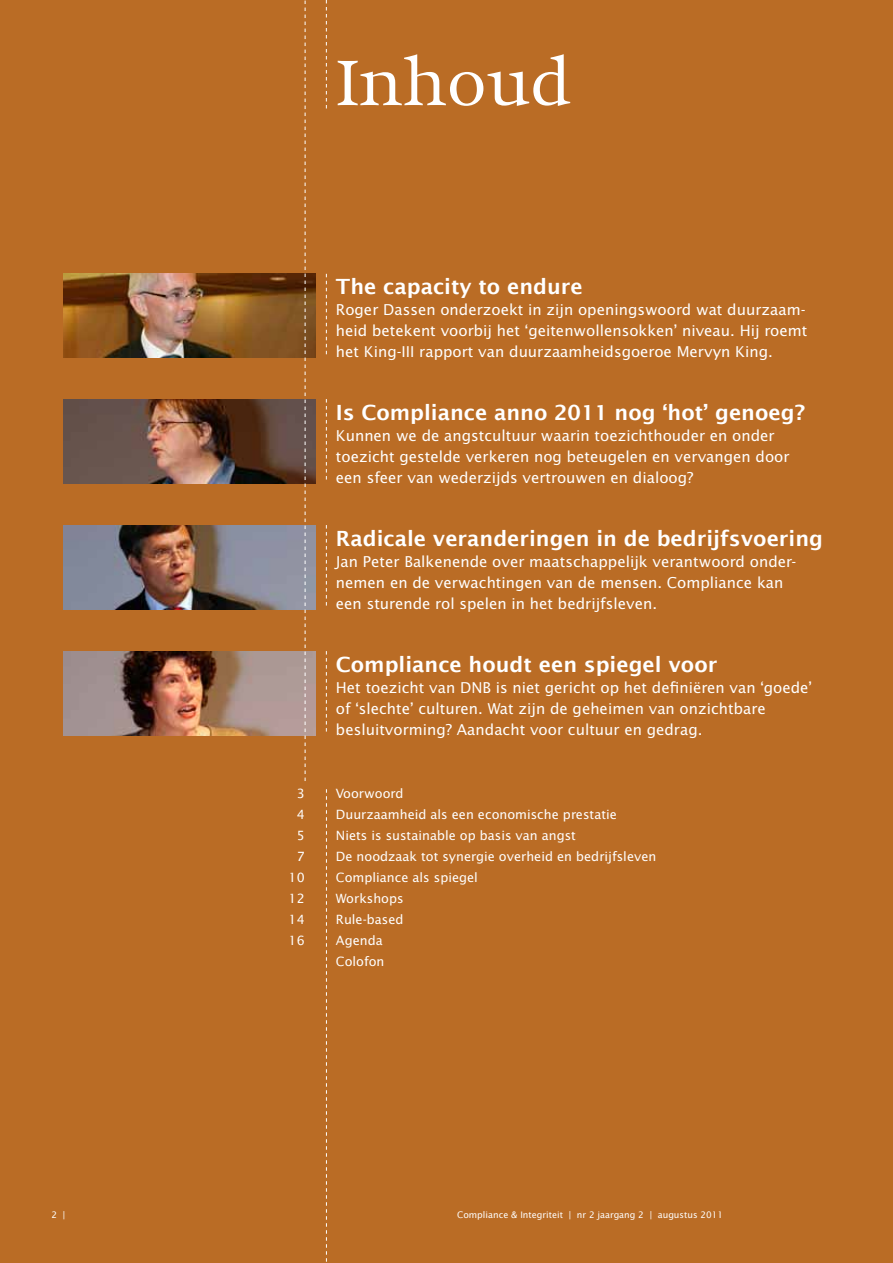
<style>
.page{position:relative;width:893px;height:1263px;background:#ba6c25}
.page>*{position:absolute;margin:0;border:0;box-sizing:border-box;transform-origin:0 0}
.t1{font:66px "Hollander";color:#fff}
.t2{font:600 21px "Lucida Sans";color:#fff}
.t3{font:15px/21px "Lucida Sans";color:#fff}
.t4{font:12.75px/21px "Lucida Sans";color:#fff}
.t5{font:9px "Lucida Sans";color:#fff}
</style>
<div class="page">
<img style="left:64px;top:399px;width:252px;height:84px">
<img style="left:64px;top:273px;width:252px;height:84px">
<svg style="left:326px;top:274px;width:1px;height:81px"></svg>
<svg style="left:326px;top:399px;width:1px;height:81px"></svg>
<img style="left:64px;top:525px;width:252px;height:84px">
<svg style="left:326px;top:525px;width:1px;height:81px"></svg>
<svg style="left:326px;top:789px;width:1px;height:473px"></svg>
<img style="left:64px;top:651px;width:252px;height:84px">
<svg style="left:326px;top:651px;width:1px;height:81px"></svg>
<svg style="left:305px;top:0;width:1px;height:781px"></svg>
<svg style="left:326px;top:0;width:1px;height:109px"></svg>
<h1 class="t1" style="left:337px;top:46px;width:236px">Inhoud</h1>
<h2 class="t2" style="left:336px;top:275px;width:248px">The capacity to endure</h2>
<p class="t3" style="left:336px;top:299px;width:473px">Roger Dassen onderzoekt in zijn openingswoord wat duurzaam&shy;heid betekent voorbij het ‘geitenwollensokken’ niveau. Hij roemt het King-III rapport van duurzaamheidsgoeroe Mervyn King.</p>
<h2 class="t2" style="left:336px;top:401px;width:471px">Is Compliance anno 2011 nog ‘hot’ genoeg?</h2>
<p class="t3" style="left:336px;top:425px;width:455px">Kunnen we de angstcultuur waarin toezichthouder en onder toezicht gestelde verkeren nog beteugelen en vervangen door een sfeer van wederzijds vertrouwen en dialoog?</p>
<h2 class="t2" style="left:336px;top:527px;width:489px">Radicale veranderingen in de bedrijfsvoering</h2>
<p class="t3" style="left:336px;top:551px;width:462px">Jan Peter Balkenende over maatschappelijk verantwoord onder&shy;nemen en de verwachtingen van de mensen. Compliance kan een sturende rol spelen in het bedrijfsleven.</p>
<p class="t4" style="left:289px;top:783px;width:18px;text-align:right">3<br>4<br>5<br>7<br>10<br>12<br>14<br>16</p>
<h2 class="t2" style="left:336px;top:653px;width:383px">Compliance houdt een spiegel voor</h2>
<p class="t3" style="left:336px;top:677px;width:478px">Het toezicht van DNB is niet gericht op het definiëren van ‘goede’ of ‘slechte’ culturen. Wat zijn de geheimen van onzichtbare besluitvorming? Aandacht voor cultuur en gedrag.</p>
<p class="t4" style="left:336px;top:783px;width:322px">Voorwoord<br>Duurzaamheid als een economische prestatie<br>Niets is sustainable op basis van angst<br>De noodzaak tot synergie overheid en bedrijfsleven<br>Compliance als spiegel<br>Workshops<br>Rule-based<br>Agenda<br>Colofon</p>
<p class="t5" style="left:51px;top:1209px;width:15px">2 |</p>
<p class="t5" style="left:457px;top:1209px;width:268px">Compliance &amp; Integriteit | nr 2 jaargang 2 | augustus 2011</p>
</div>
